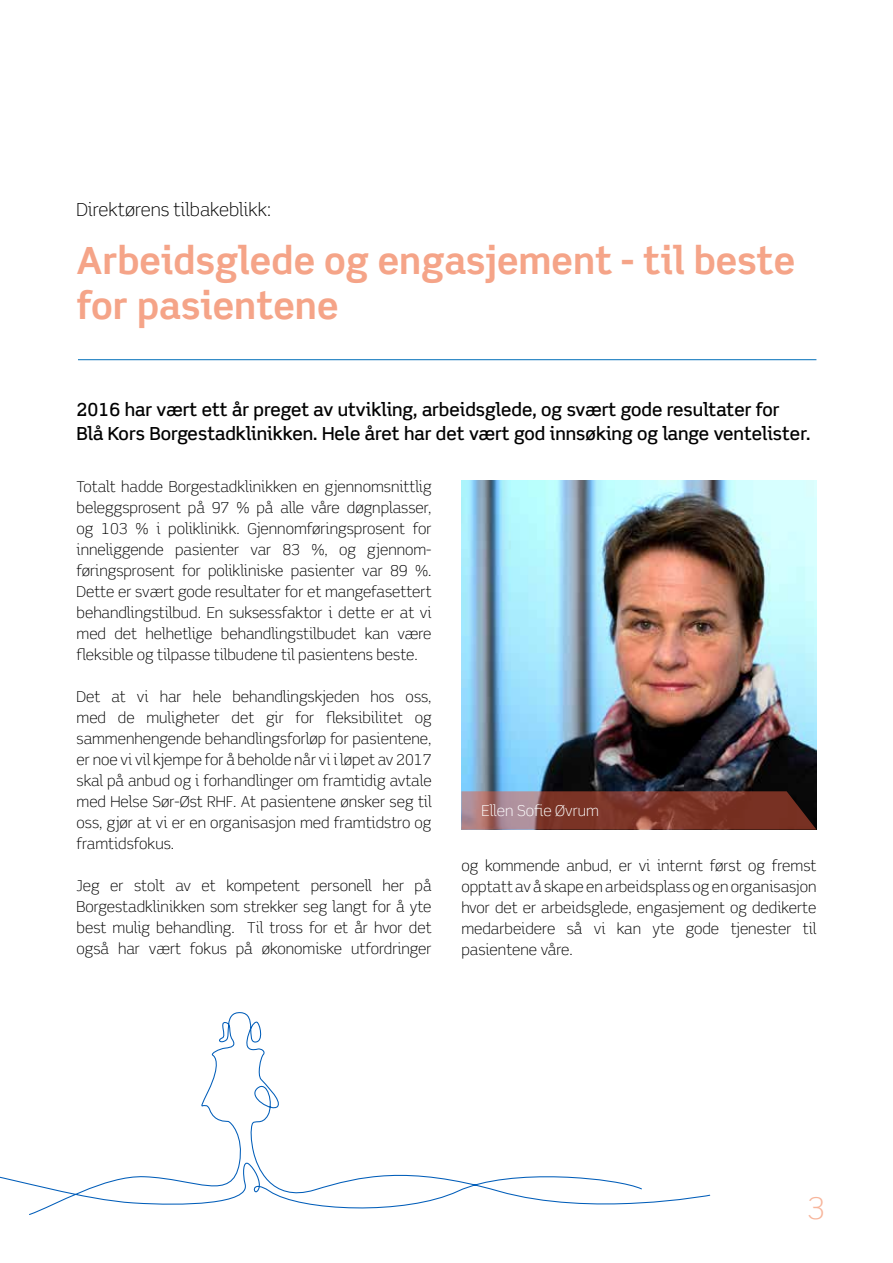
<style>
.page{position:relative;width:893px;height:1263px;background:#fff}
.page>*{position:absolute;margin:0;border:0;box-sizing:border-box;transform-origin:0 0}
.t1{font:700 37.5px/45px "Scene Alt";color:#f5a488}
.t2{font:300 30px "Scene Alt";color:#f7b59b}
.t3{font:500 18px/24px "Scene Alt";color:#000}
.t4{font:300 18px "Scene Alt";color:#000}
.t5{font:300 15px/21px "Scene Alt";color:#000;text-align:justify}
.t6{font:300 15px "Scene Alt";color:#fff}
</style>
<div class="page">
<svg style="left:0;top:1012px;width:711px;height:203px"></svg>
<hr style="left:78px;top:359px;width:738px;height:1px;background:#006fb9">
<img style="left:461px;top:480px;width:355px;height:311px">
<svg style="left:461px;top:791px;width:355px;height:38px;background:#80443c"></svg>
<p class="t4" style="left:77px;top:199px;width:196px">Direktørens tilbakeblikk:</p>
<h1 class="t1" style="left:77px;top:238px;width:720px">Arbeidsglede og engasjement - til beste for pasientene</h1>
<p class="t3" style="left:77px;top:398px;width:735px">2016 har vært ett år preget av utvikling, arbeidsglede, og svært gode resultater for<br>Blå Kors Borgestadklinikken. Hele året har det vært god innsøking og lange ventelister.</p>
<p class="t5" style="left:77px;top:477px;width:357px">Totalt hadde Borgestadklinikken en gjennomsnittlig beleggsprosent på 97 % på alle våre døgnplasser, og 103 % i poliklinikk. Gjennomføringsprosent for inneliggende pasienter var 83 %, og gjennom&shy;føringsprosent for polikliniske pasienter var 89 %.<br>Dette er svært gode resultater for et mangefasettert behandlingstilbud. En suksessfaktor i dette er at vi med det helhetlige behandlingstilbudet kan være fleksible og tilpasse tilbudene til pasientens beste.</p>
<p class="t5" style="left:77px;top:687px;width:357px">Det at vi har hele behandlingskjeden hos oss, med de muligheter det gir for fleksibilitet og sammenhengende behandlingsforløp for pasientene, er noe vi vil kjempe for å beholde når vi i løpet av 2017 skal på anbud og i forhandlinger om framtidig avtale med Helse Sør-Øst RHF. At pasientene ønsker seg til oss, gjør at vi er en organisasjon med framtidstro og framtidsfokus.</p>
<p class="t5" style="left:77px;top:876px;width:357px">Jeg er stolt av et kompetent personell her på Borgestadklinikken som strekker seg langt for å yte best mulig behandling. Til tross for et år hvor det også har vært fokus på økonomiske utfordringer</p>
<p class="t6" style="left:482px;top:801px;width:119px">Ellen Sofie Øvrum</p>
<p class="t5" style="left:461px;top:855px;width:357px">og kommende anbud, er vi internt først og fremst opptatt av å skape en arbeidsplass og en organisasjon hvor det er arbeidsglede, engasjement og dedikerte medarbeidere så vi kan yte gode tjenester til pasientene våre.</p>
<h2 class="t2" style="left:807px;top:1190px;width:19px">3</h2>
</div>
